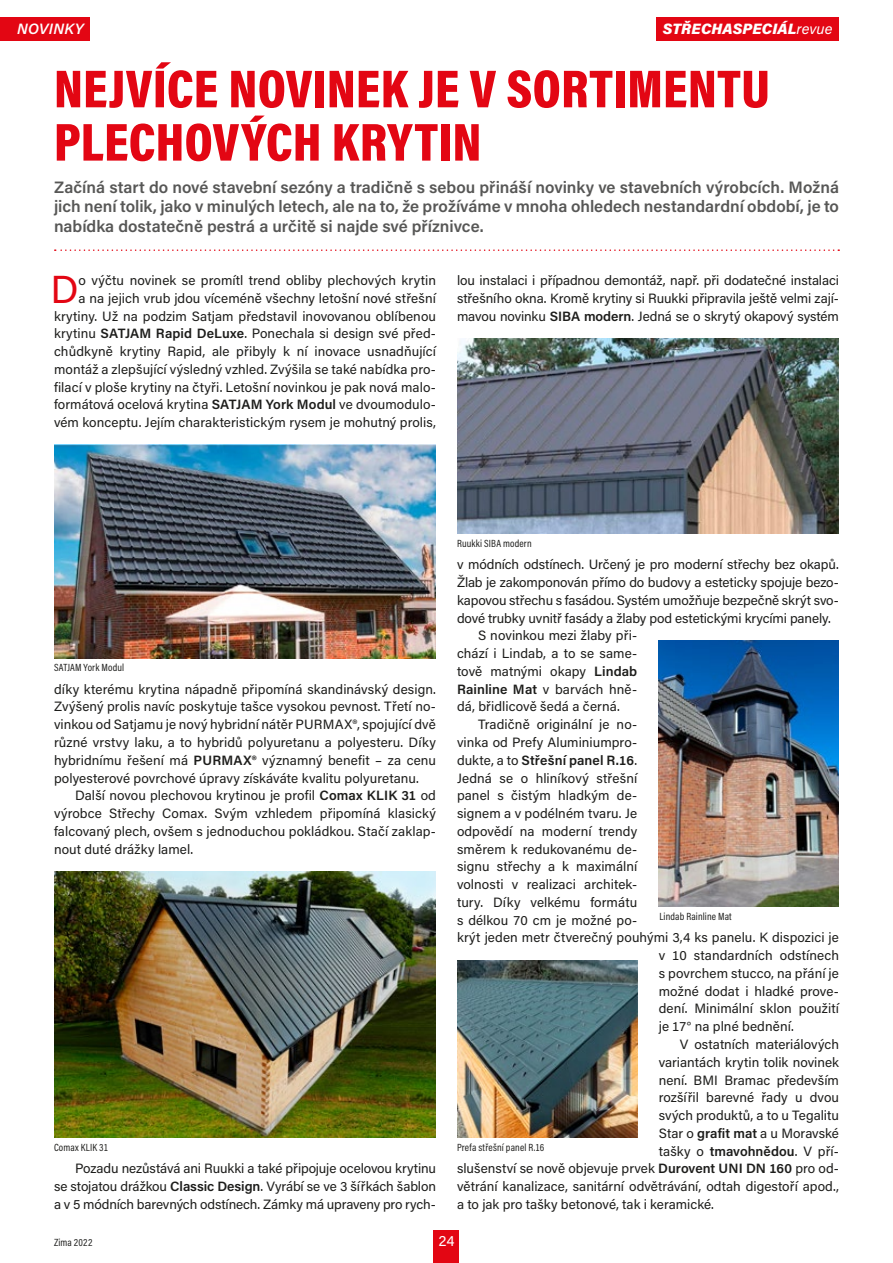
<style>
.page{position:relative;width:893px;height:1263px;background:#fff}
.page>*{position:absolute;margin:0;border:0;box-sizing:border-box;transform-origin:0 0}
.Titulek_39b_bold{font:900 54px/53.2px "Acumin Pro Cond";letter-spacing:.005em;color:#e30613}
.Text_DropCap{font:39px "Acumin Pro";color:#e30613}
.Perex{font:600 16.5px/19.5px "Acumin Pro";color:#575756;text-align:justify}
.t1{font:italic 900 15px "Acumin Pro";letter-spacing:.01em;color:#fff}
.Rubrika{font:italic 600 15px "Acumin Pro";letter-spacing:.02em;color:#fff}
.Paginy{font:15px "Acumin Pro";color:#fff}
.Text{font:13.5px/17.7px "Acumin Pro";letter-spacing:.005em;color:#1d1d1b;text-align:justify}
.Text_DropCap-2{font:13.5px/17.7px "Acumin Pro";letter-spacing:.005em;color:#1d1d1b;text-align:right}
.Text-2{font:600 13.5px "Acumin Pro";letter-spacing:.01em;color:#1d1d1b}
.Foto_popis{font:10.5px "Acumin Pro Cond";letter-spacing:.015em;color:#1d1d1b}
.Pagina_-_měsíc___rok{font:10.5px "Acumin Pro Cond";letter-spacing:.015em;color:#1d1d1b}
.s1{font-weight:400}
.s2{font-weight:600}
</style>
<div class="page">
<svg style="left:55px;top:249px;width:784px;height:2px"></svg>
<img style="left:457px;top:960px;width:180px;height:178px">
<img style="left:54px;top:445px;width:382px;height:213px">
<img style="left:457px;top:338px;width:382px;height:196px">
<img style="left:54px;top:871px;width:382px;height:267px">
<div style="left:434px;top:1230px;width:25px;height:33px;background:#e30613"></div>
<div style="left:0;top:17px;width:89px;height:23px;background:#e30613"></div>
<div style="left:656px;top:17px;width:183px;height:23px;background:#e30613"></div>
<img style="left:658px;top:640px;width:181px;height:267px">
<p class="Rubrika" style="left:17px;top:18px;width:68px">NOVINKY</p>
<p class="t1" style="left:663px;top:18px;width:171px">STŘECHASPECIÁL<span class="s1">revue</span></p>
<p class="Titulek_39b_bold" style="left:54px;top:61px;width:717px">NEJVÍCE NOVINEK JE V SORTIMENTU<br>PLECHOVÝCH KRYTIN</p>
<p class="Perex" style="left:54px;top:176px;width:786px">Začíná start do nové stavební sezóny a tradičně s sebou přináší novinky ve stavebních výrobcích. Možná jich není tolik, jako v minulých letech, ale na to, že prožíváme v mnoha ohledech nestandardní období, je to nabídka dostatečně pestrá a určitě si najde své příznivce.</p>
<p class="Text_DropCap-2" style="left:54px;top:271px;width:383px">o výčtu novinek se promítl trend obliby plechových krytin<br>a na jejich vrub jdou víceméně všechny letošní nové střešní krytiny. Už na podzim Satjam představil inovovanou oblíbenou krytinu <span class="s2">SATJAM Rapid DeLuxe</span>. Ponechala si design své před&shy;chůdkyně krytiny Rapid, ale přibyly k ní inovace usnadňující montáž a zlepšující výsledný vzhled. Zvýšila se také nabídka pro&shy;filací v ploše krytiny na čtyři. Letošní novinkou je pak nová malo&shy;formátová ocelová krytina <span class="s2">SATJAM York Modul</span> ve dvoumodulo&shy;vém konceptu. Jejím charakteristickým rysem je mohutný prolis,</p>
<p class="Text_DropCap" style="left:50px;top:262px;width:30px">D</p>
<p class="Text" style="left:457px;top:271px;width:383px">lou instalaci i případnou demontáž, např. při dodatečné instalaci střešního okna. Kromě krytiny si Ruukki připravila ještě velmi zají&shy;mavou novinku <span class="s2">SIBA modern</span>. Jedná se o skrytý okapový systém</p>
<p class="Foto_popis" style="left:54px;top:660px;width:72px">SATJAM York Modul</p>
<p class="Text_DropCap-2" style="left:54px;top:679px;width:383px;text-align:justify">díky kterému krytina nápadně připomíná skandinávský design.<br>Zvýšený prolis navíc poskytuje tašce vysokou pevnost. Třetí no&shy;vinkou od Satjamu je nový hybridní nátěr PURMAX®, spojující dvě různé vrstvy laku, a to hybridů polyuretanu a polyesteru. Díky hybridnímu řešení má <span class="s2">PURMAX®</span> významný benefit – za cenu polyesterové povrchové úpravy získáváte kvalitu polyuretanu.</p>
<p class="Text" style="left:54px;top:786px;width:383px;text-indent:21px">Další novou plechovou krytinou je profil <span class="s2">Comax KLIK 31</span> od výrobce Střechy Comax. Svým vzhledem připomíná klasický falcovaný plech, ovšem s jednoduchou pokládkou. Stačí zaklap&shy;nout duté drážky lamel.</p>
<p class="Foto_popis" style="left:54px;top:1140px;width:56px">Comax KLIK 31</p>
<p class="Text" style="left:54px;top:1159px;width:383px;text-indent:21px">Pozadu nezůstává ani Ruukki a také připojuje ocelovou krytinu se stojatou drážkou <span class="s2">Classic Design</span>. Vyrábí se ve 3 šířkách šablon a v 5 módních barevných odstínech. Zámky má upraveny pro rych-</p>
<p class="Foto_popis" style="left:457px;top:536px;width:76px">Ruukki SIBA modern</p>
<p class="Text" style="left:457px;top:555px;width:383px">v módních odstínech. Určený je pro moderní střechy bez okapů.<br>Žlab je zakomponován přímo do budovy a esteticky spojuje bezo&shy;kapovou střechu s fasádou. Systém umožňuje bezpečně skrýt svo&shy;dové trubky uvnitř fasády a žlaby pod estetickými krycími panely.</p>
<p class="Text" style="left:457px;top:626px;width:182px;text-indent:21px">S novinkou mezi žlaby při&shy;chází i Lindab, a to se same&shy;tově matnými okapy <span class="s2">Lindab Rainline Mat</span> v barvách hně&shy;dá, břidlicově šedá a černá.</p>
<p class="Text" style="left:478px;top:715px;width:161px">Tradičně originální je no-</p>
<p class="Text" style="left:457px;top:733px;width:182px">vinka od Prefy Aluminiumpro-</p>
<p class="Text-2" style="left:457px;top:750px;width:182px"><span class="s1">dukte, a to</span> Střešní panel R.16<span class="s1">.</span></p>
<p class="Text" style="left:457px;top:768px;width:182px">Jedná se o hliníkový střešní</p>
<p class="Text" style="left:457px;top:786px;width:182px">panel s čistým hladkým de-</p>
<p class="Text" style="left:457px;top:804px;width:182px">signem a v podélném tvaru. Je</p>
<p class="Text" style="left:457px;top:822px;width:182px">odpovědí na moderní trendy</p>
<p class="Text" style="left:457px;top:839px;width:182px">směrem k redukovanému de-</p>
<p class="Text" style="left:457px;top:857px;width:182px">signu střechy a k maximální</p>
<p class="Text" style="left:457px;top:875px;width:182px">volnosti v realizaci architek-</p>
<p class="Text" style="left:457px;top:893px;width:182px">tury. Díky velkému formátu</p>
<p class="Text" style="left:457px;top:910px;width:182px">s délkou 70 cm je možné po-</p>
<p class="Text" style="left:457px;top:928px;width:383px">krýt jeden metr čtverečný pouhými 3,4 ks panelu. K dispozici je</p>
<p class="Text" style="left:659px;top:946px;width:182px">v 10 standardních odstínech</p>
<p class="Text" style="left:659px;top:964px;width:182px">s povrchem stucco, na přání je</p>
<p class="Text" style="left:659px;top:981px;width:182px">možné dodat i hladké prove-</p>
<p class="Text" style="left:659px;top:999px;width:182px">dení. Minimální sklon použití</p>
<p class="Text" style="left:659px;top:1017px;width:137px">je 17° na plné bednění.</p>
<p class="Text" style="left:680px;top:1035px;width:161px">V ostatních materiálových</p>
<p class="Text" style="left:659px;top:1053px;width:182px">variantách krytin tolik novinek</p>
<p class="Text" style="left:659px;top:1070px;width:182px">není. BMI Bramac především</p>
<p class="Text" style="left:659px;top:1088px;width:182px">rozšířil barevné řady u dvou</p>
<p class="Text" style="left:659px;top:1106px;width:182px">svých produktů, a to u Tegalitu</p>
<p class="Text" style="left:659px;top:1124px;width:182px">Star o <span class="s2">grafit mat</span> a u Moravské</p>
<p class="Text" style="left:659px;top:1141px;width:182px">tašky o <span class="s2">tmavohnědou</span>. V pří-</p>
<p class="Text" style="left:457px;top:1159px;width:383px">slušenství se nově objevuje prvek <span class="s2">Durovent UNI DN 160</span> pro od-</p>
<p class="Text" style="left:457px;top:1177px;width:384px">větrání kanalizace, sanitární odvětrávání, odtah digestoří apod.,</p>
<p class="Text" style="left:457px;top:1195px;width:258px">a to jak pro tašky betonové, tak i keramické.</p>
<p class="Foto_popis" style="left:659px;top:909px;width:74px">Lindab Rainline Mat</p>
<p class="Foto_popis" style="left:457px;top:1140px;width:89px">Prefa střešní panel R.16</p>
<p class="Pagina_-_měsíc___rok" style="left:54px;top:1235px;width:40px">Zima 2022</p>
<p class="Paginy" style="left:438px;top:1230px;width:18px">24</p>
</div>
